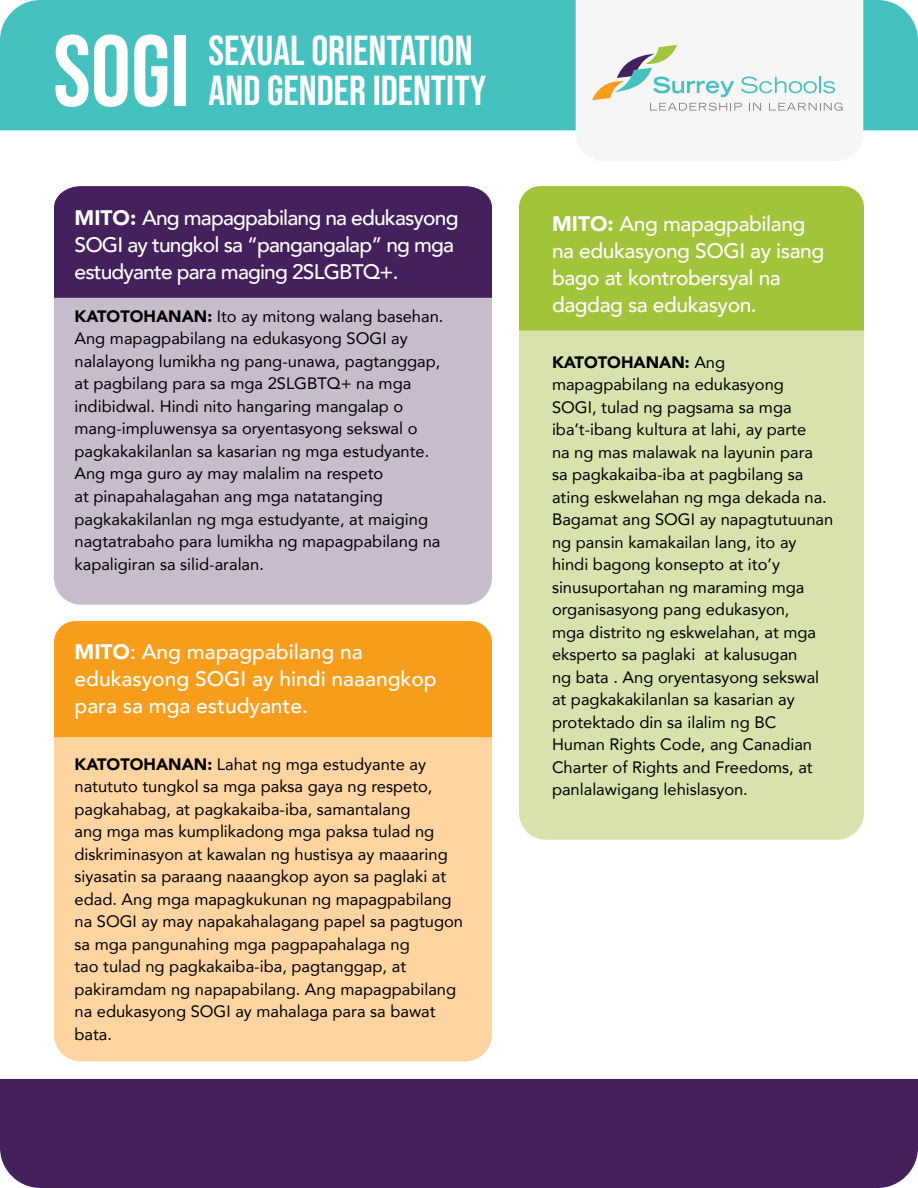
<style>
.page{position:relative;width:918px;height:1188px;background:#fff}
.page>*{position:absolute;margin:0;border:0;box-sizing:border-box;transform-origin:0 0}
.t1{font:100.65px "Bebas Neue";color:#fff}
.t2{font:42px "Bebas Neue";color:#fff}
.t3{font:500 21px/27px "Avenir";letter-spacing:-.04em;color:#fff}
.t4{font:500 21px/27px "Avenir";letter-spacing:-.02em;color:#fff}
.t5{font:500 21px/27px "Avenir";color:#fff}
.t6{font:16.5px/22.5px "Avenir";color:#000}
.s1{font-weight:900}
</style>
<div class="page">
<div style="left:0;top:0;width:918px;height:130px;background:#45c1c0"></div>
<div style="left:0;top:1079px;width:918px;height:109px;background:#44215d"></div>
<div style="left:576px;top:0;width:287px;height:130px;background:#f6f6f6"></div>
<svg style="left:592px;top:45px;width:251px;height:66px"></svg>
<div style="left:54px;top:264px;width:438px;height:341px;background:#c6bccc;border-radius:27px"></div>
<div style="left:54px;top:656px;width:438px;height:405px;background:#fed4a0;border-radius:27px"></div>
<div style="left:54px;top:186px;width:438px;height:112px;background:#44215d"></div>
<div style="left:54px;top:621px;width:438px;height:116px;background:#f99d1c"></div>
<div style="left:519px;top:186px;width:345px;height:654px;background:#d7e2ac;border-radius:27px"></div>
<div style="left:519px;top:186px;width:345px;height:144px;background:#a2c43a"></div>
<h1 class="t1" style="left:53px;top:14px;width:138px">SOGI</h1>
<h2 class="t2" style="left:209px;top:27px;width:266px">SEXUAL ORIENTATION</h2>
<h2 class="t2" style="left:209px;top:67px;width:279px">AND GENDER IDENTITY</h2>
<p class="t3" style="left:75px;top:203px;width:385px"><span class="s1">MITO:</span> Ang mapagpabilang na edukasyong<br>SOGI ay tungkol sa “pangangalap” ng mga estudyante para maging 2SLGBTQ+.</p>
<p class="t6" style="left:75px;top:305px;width:370px"><span class="s1">KATOTOHANAN:</span> Ito ay mitong walang basehan.<br>Ang mapagpabilang na edukasyong SOGI ay nalalayong lumikha ng pang-unawa, pagtanggap, at pagbilang para sa mga 2SLGBTQ+ na mga indibidwal. Hindi nito hangaring mangalap o mang-impluwensya sa oryentasyong sekswal o pagkakakilanlan sa kasarian ng mga estudyante.<br>Ang mga guro ay may malalim na respeto<br>at pinapahalagahan ang mga natatanging pagkakakilanlan ng mga estudyante, at maiging nagtatrabaho para lumikha ng mapagpabilang na kapaligiran sa silid-aralan.</p>
<p class="t5" style="left:75px;top:637px;width:364px"><span class="s1">MITO</span>: Ang mapagpabilang na edukasyong SOGI ay hindi naaangkop para sa mga estudyante.</p>
<p class="t6" style="left:75px;top:752px;width:390px"><span class="s1">KATOTOHANAN:</span> Lahat ng mga estudyante ay natututo tungkol sa mga paksa gaya ng respeto, pagkahabag, at pagkakaiba-iba, samantalang<br>ang mga mas kumplikadong mga paksa tulad ng diskriminasyon at kawalan ng hustisya ay maaaring siyasatin sa paraang naaangkop ayon sa paglaki at edad. Ang mga mapagkukunan ng mapagpabilang na SOGI ay may napakahalagang papel sa pagtugon sa mga pangunahing mga pagpapahalaga ng<br>tao tulad ng pagkakaiba-iba, pagtanggap, at pakiramdam ng napapabilang. Ang mapagpabilang na edukasyong SOGI ay mahalaga para sa bawat bata.</p>
<p class="t4" style="left:552px;top:209px;width:274px"><span class="s1">MITO:</span> Ang mapagpabilang na edukasyong SOGI ay isang bago at kontrobersyal na dagdag sa edukasyon.</p>
<p class="t6" style="left:552px;top:350px;width:283px"><span class="s1">KATOTOHANAN:</span> Ang mapagpabilang na edukasyong<br>SOGI, tulad ng pagsama sa mga iba’t-ibang kultura at lahi, ay parte<br>na ng mas malawak na layunin para<br>sa pagkakaiba-iba at pagbilang sa ating eskwelahan ng mga dekada na.<br>Bagamat ang SOGI ay napagtutuunan ng pansin kamakailan lang, ito ay hindi bagong konsepto at ito’y sinusuportahan ng maraming mga organisasyong pang edukasyon,<br>mga distrito ng eskwelahan, at mga eksperto sa paglaki at kalusugan<br>ng bata . Ang oryentasyong sekswal at pagkakakilanlan sa kasarian ay protektado din sa ilalim ng BC<br>Human Rights Code, ang Canadian<br>Charter of Rights and Freedoms, at panlalawigang lehislasyon.</p>
</div>
